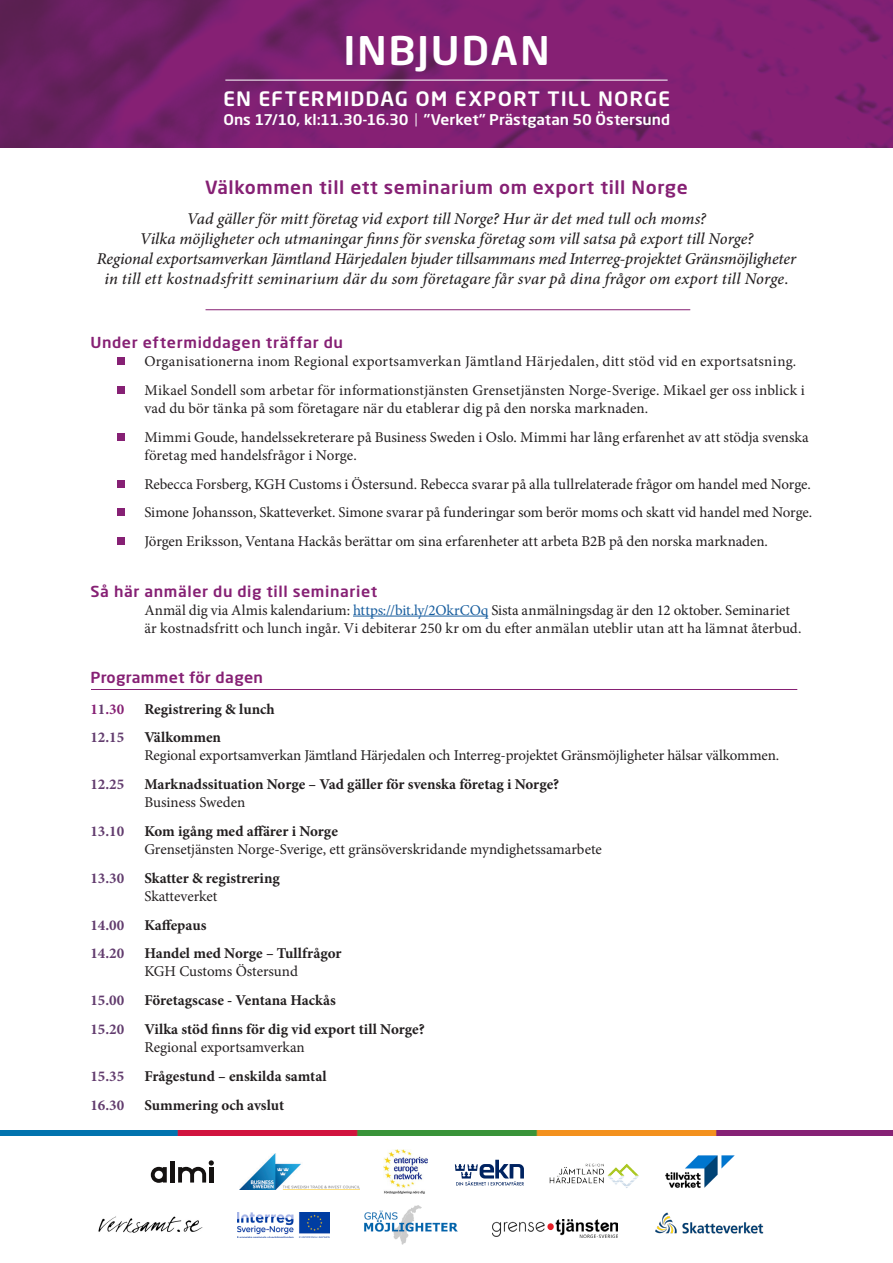
<style>
.page{position:relative;width:893px;height:1263px;background:#fff}
.page>*{position:absolute;margin:0;border:0;box-sizing:border-box;transform-origin:0 0}
.t1{font:500 39px "Neo Sans Pro";letter-spacing:.04em;color:#fff;scale:1.07 1}
.t2{font:500 19.65px "Neo Sans Pro";letter-spacing:.045em;color:#fff;scale:1.07 1}
.t3{font:500 18px "Neo Sans Pro";letter-spacing:.03em;color:#862074;scale:1.07 1}
.t4{font:italic 500 16.5px "Minion Pro";color:#231f20}
.t5{font:15px/18px "Minion Pro";color:#231f20}
.t6{font:700 15px "Minion Pro";color:#231f20}
.t7{font:500 15px "Neo Sans Pro";letter-spacing:.035em;color:#862074;scale:1.07 1}
.t8{font:700 15px "Minion Pro";color:#623c6e}
.t9{font:700 15px "Minion Pro";color:#862074}
.t10{font:500 14.55px "Neo Sans Pro";letter-spacing:-.005em;color:#fff;scale:1.07 1}
.s1{color:#175d9e}
.s2{color:#623c6e}
</style>
<div class="page">
<hr style="left:353px;top:616px;width:135px;height:1px;background:#175d9e">
<hr style="left:206px;top:309px;width:484px;height:1px;background:#862074">
<hr style="left:91px;top:689px;width:706px;height:1px;background:#862074">
<div style="left:117px;top:357px;width:8px;height:8px;background:#862074"></div>
<div style="left:117px;top:386px;width:8px;height:8px;background:#862074"></div>
<div style="left:117px;top:433px;width:8px;height:8px;background:#862074"></div>
<div style="left:117px;top:480px;width:8px;height:7px;background:#862074"></div>
<div style="left:117px;top:508px;width:8px;height:8px;background:#862074"></div>
<div style="left:117px;top:537px;width:8px;height:8px;background:#862074"></div>
<div style="left:170px;top:1161px;width:5px;height:21px;background:#151211"></div>
<svg style="left:151px;top:1167px;width:16px;height:16px"></svg>
<svg style="left:178px;top:1160px;width:36px;height:22px"></svg>
<img style="left:240px;top:1153px;width:119px;height:36px">
<img style="left:383px;top:1149px;width:44px;height:44px">
<svg style="left:455px;top:1160px;width:69px;height:25px"></svg>
<img style="left:549px;top:1163px;width:90px;height:25px">
<img style="left:665px;top:1155px;width:70px;height:33px">
<img style="left:0;top:1130px;width:893px;height:6px">
<img style="left:493px;top:1219px;width:124px;height:18px">
<img style="left:364px;top:1206px;width:94px;height:38px">
<img style="left:238px;top:1212px;width:91px;height:26px">
<img style="left:98px;top:1216px;width:105px;height:17px">
<img style="left:655px;top:1212px;width:109px;height:22px">
<svg style="left:0;top:0;width:893px;height:148px;background:#7c206f"></svg>
<hr style="left:225px;top:80px;width:443px;height:1px;background:#fff">
<svg style="left:416px;top:113px;width:1px;height:13px"></svg>
<p class="t1" style="left:343px;top:26px;width:195px">INBJUDAN</p>
<p class="t2" style="left:223px;top:86px;width:419px">EN EFTERMIDDAG OM EXPORT TILL NORGE</p>
<p class="t10" style="left:223px;top:110px;width:419px">Ons 17/10, kl:11.30-16.30 ”Verket” Prästgatan 50 Östersund</p>
<p class="t3" style="left:205px;top:176px;width:452px">Välkommen till ett seminarium om export till Norge</p>
<p class="t4" style="left:187px;top:208px;width:520px">Vad gäller för mitt företag vid export till Norge? Hur är det med tull och moms?</p>
<p class="t4" style="left:140px;top:227px;width:615px">Vilka möjligheter och utmaningar finns för svenska företag som vill satsa på export till Norge?</p>
<p class="t4" style="left:97px;top:247px;width:701px">Regional exportsamverkan Jämtland Härjedalen bjuder tillsammans med Interreg-projektet Gränsmöjligheter</p>
<p class="t4" style="left:104px;top:267px;width:686px">in till ett kostnadsfritt seminarium där du som företagare får svar på dina frågor om export till Norge.</p>
<p class="t7" style="left:90px;top:333px;width:238px">Under eftermiddagen träffar du</p>
<p class="t5" style="left:144px;top:352px;width:653px">Organisationerna inom Regional exportsamverkan Jämtland Härjedalen, ditt stöd vid en exportsatsning.</p>
<p class="t5" style="left:144px;top:381px;width:662px">Mikael Sondell som arbetar för informationstjänsten Grensetjänsten Norge-Sverige. Mikael ger oss inblick i</p>
<p class="t5" style="left:144px;top:399px;width:505px">vad du bör tänka på som företagare när du etablerar dig på den norska marknaden.</p>
<p class="t5" style="left:144px;top:428px;width:666px">Mimmi Goude, handelssekreterare på Business Sweden i Oslo. Mimmi har lång erfarenhet av att stödja svenska företag med handelsfrågor i Norge.</p>
<p class="t5" style="left:144px;top:475px;width:668px">Rebecca Forsberg, KGH Customs i Östersund. Rebecca svarar på alla tullrelaterade frågor om handel med Norge.</p>
<p class="t5" style="left:144px;top:504px;width:669px">Simone Johansson, Skatteverket. Simone svarar på funderingar som berör moms och skatt vid handel med Norge.</p>
<p class="t5" style="left:144px;top:532px;width:625px">Jörgen Eriksson, Ventana Hackås berättar om sina erfarenheter att arbeta B2B på den norska marknaden.</p>
<p class="t7" style="left:90px;top:581px;width:270px">Så här anmäler du dig till seminariet</p>
<p class="t5" style="left:144px;top:601px;width:659px">Anmäl dig via Almis kalendarium: <span class="s1">https://bit.ly/2OkrCOq</span> Sista anmälningsdag är den 12 oktober. Seminariet är kostnadsfritt och lunch ingår. Vi debiterar 250 kr om du efter anmälan uteblir utan att ha lämnat återbud.</p>
<p class="t7" style="left:90px;top:668px;width:163px">Programmet för dagen</p>
<p class="t9" style="left:90px;top:698px;width:35px">1<span class="s2">1</span>.30</p>
<p class="t6" style="left:144px;top:698px;width:132px">Registrering &amp; lunch</p>
<p class="t8" style="left:90px;top:727px;width:35px">12.15</p>
<p class="t6" style="left:144px;top:727px;width:78px">Välkommen</p>
<p class="t5" style="left:144px;top:747px;width:636px">Regional exportsamverkan Jämtland Härjedalen och Interreg-projektet Gränsmöjligheter hälsar välkommen.</p>
<p class="t8" style="left:90px;top:774px;width:35px">12.25</p>
<p class="t6" style="left:144px;top:774px;width:416px">Marknadssituation Norge – Vad gäller för svenska företag i Norge?</p>
<p class="t5" style="left:144px;top:793px;width:102px">Business Sweden</p>
<p class="t8" style="left:90px;top:821px;width:35px">13.10</p>
<p class="t6" style="left:144px;top:821px;width:195px">Kom igång med affärer i Norge</p>
<p class="t5" style="left:144px;top:840px;width:459px">Grensetjänsten Norge-Sverige, ett gränsöverskridande myndighetssamarbete</p>
<p class="t8" style="left:90px;top:867px;width:35px">13.30</p>
<p class="t6" style="left:144px;top:867px;width:137px">Skatter &amp; registrering</p>
<p class="t5" style="left:144px;top:887px;width:75px">Skatteverket</p>
<p class="t8" style="left:90px;top:914px;width:35px">14.00</p>
<p class="t6" style="left:144px;top:914px;width:64px">Kaffepaus</p>
<p class="t8" style="left:90px;top:943px;width:35px">14.20</p>
<p class="t6" style="left:144px;top:943px;width:199px">Handel med Norge – Tullfrågor</p>
<p class="t5" style="left:144px;top:963px;width:155px">KGH Customs Östersund</p>
<p class="t8" style="left:90px;top:990px;width:35px">15.00</p>
<p class="t6" style="left:144px;top:990px;width:193px">Företagscase - Ventana Hackås</p>
<p class="t8" style="left:90px;top:1019px;width:35px">15.20</p>
<p class="t6" style="left:144px;top:1019px;width:282px">Vilka stöd finns för dig vid export till Norge?</p>
<p class="t5" style="left:144px;top:1038px;width:162px">Regional exportsamverkan</p>
<p class="t8" style="left:90px;top:1065px;width:35px">15.35</p>
<p class="t6" style="left:144px;top:1065px;width:184px">Frågestund – enskilda samtal</p>
<p class="t8" style="left:90px;top:1094px;width:35px">16.30</p>
<p class="t6" style="left:144px;top:1094px;width:141px">Summering och avslut</p>
</div>
